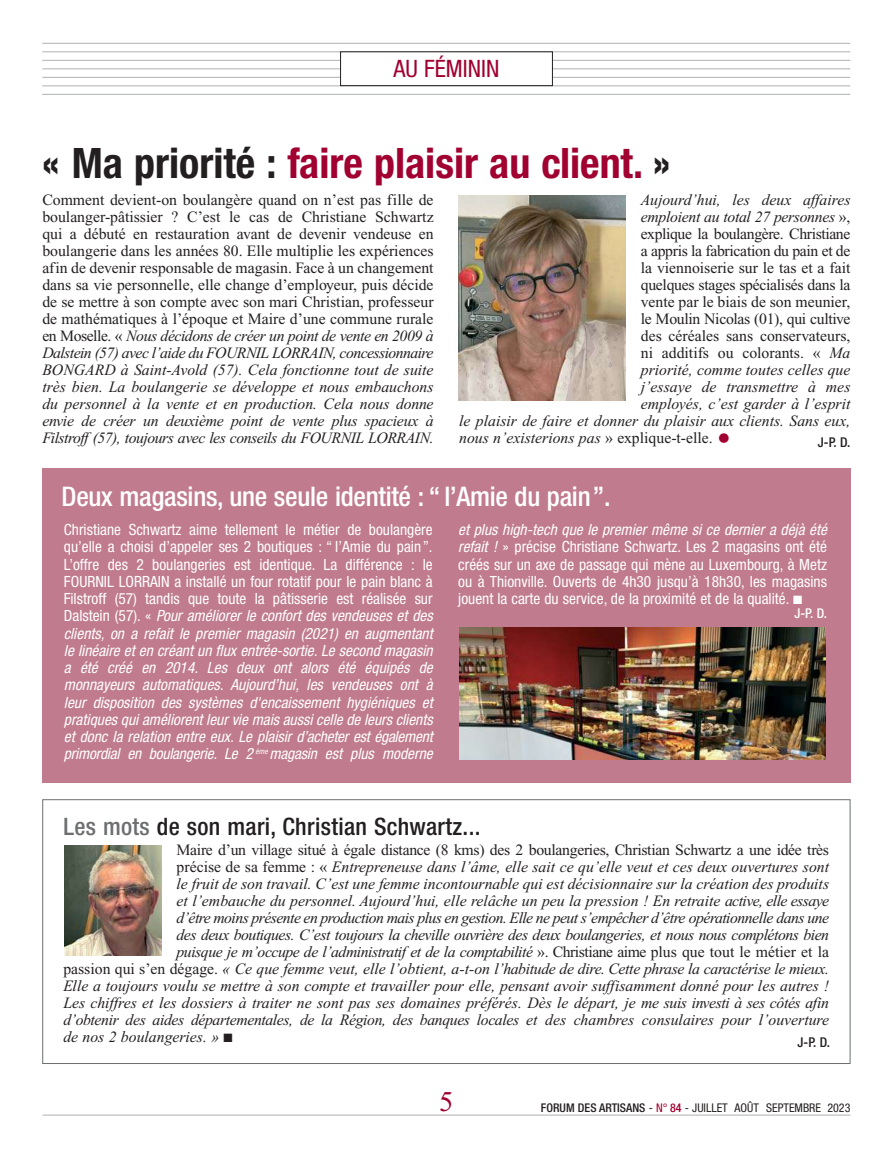
<style>
.page{position:relative;width:893px;height:1149px;background:#fff}
.page>*{position:absolute;margin:0;border:0;box-sizing:border-box;transform-origin:0 0}
.t1{font:700 condensed 42px "Helvetica Neue";color:#a10131}
.t2{font:28.5px "Times New Roman";color:#a10131}
.t3{font:500 condensed 27px "Helvetica Neue";letter-spacing:-.01em;color:#fff}
.t4{font:500 condensed 24px "Helvetica Neue";letter-spacing:.015em;color:#231f20}
.t5{font:condensed 24px "Helvetica Neue";color:#a10131}
.t6{font:15.75px/17px "Times New Roman";letter-spacing:-.02em;color:#231f20;text-align:justify}
.t7{font:italic 15.75px "Times New Roman";color:#231f20}
.t8{font:italic 15.75px "Times New Roman";letter-spacing:-.03em;color:#231f20}
.t9{font:italic 15.75px "Times New Roman";letter-spacing:-.02em;color:#231f20}
.t10{font:15.75px "Times New Roman";color:#231f20}
.t11{font:italic 15.75px "Times New Roman";letter-spacing:-.025em;color:#231f20}
.t12{font:italic 15.75px "Times New Roman";letter-spacing:-.035em;color:#231f20}
.t13{font:italic condensed 15.45px/17.2px "Helvetica Neue";color:#fff}
.t14{font:condensed 15.45px/17.2px "Helvetica Neue";color:#fff}
.t15{font:500 condensed 13.5px "Helvetica Neue";color:#231f20}
.t16{font:500 condensed 13.5px "Helvetica Neue";color:#fff}
.t17{font:condensed 12px "Helvetica Neue";color:#231f20}
.s1{color:#231f20}
.s2{font-style:italic}
.s3{font-style:normal}
.s4{font-family:"Times New Roman";font-weight:400;font-stretch:normal;font-size:39px;color:#a10131}
.s5{color:#6c6e70}
.s6{font-weight:500}
.s7{color:#a10131}
.s8{font-weight:500;color:#a10131}
</style>
<div class="page">
<div style="left:42px;top:799px;width:808px;height:264px;border:1px solid #6c6e70"></div>
<hr style="left:42px;top:43px;width:808px;height:1px;background:#b1b4b6">
<hr style="left:42px;top:51px;width:808px;height:1px;background:#b1b4b6">
<hr style="left:42px;top:60px;width:808px;height:1px;background:#b1b4b6">
<hr style="left:42px;top:68px;width:808px;height:1px;background:#b1b4b6">
<hr style="left:42px;top:77px;width:808px;height:1px;background:#b1b4b6">
<hr style="left:42px;top:85px;width:808px;height:1px;background:#b1b4b6">
<hr style="left:42px;top:94px;width:808px;height:1px;background:#b1b4b6">
<div style="left:42px;top:468px;width:808px;height:314px;background:#c07b8e"></div>
<div style="left:341px;top:52px;width:211px;height:34px;background:#fff"></div>
<div style="left:340px;top:51px;width:213px;height:35px;border:1px solid #231f20"></div>
<hr style="left:43px;top:1114px;width:807px;height:1px;background:#b1b4b6">
<img style="left:458px;top:195px;width:168px;height:205px">
<img style="left:65px;top:845px;width:97px;height:110px">
<img style="left:459px;top:627px;width:367px;height:132px">
<h3 class="t5" style="left:393px;top:60px;width:107px">AU FÉMININ</h3>
<h1 class="t1" style="left:42px;top:148px;width:630px"><span class="s1">« Ma priorité :</span> faire plaisir au client. <span class="s1">»</span></h1>
<p class="t6" style="left:42px;top:193px;width:393px">Comment devient-on boulangère quand on n’est pas fille de boulanger-pâtissier ? C’est le cas de Christiane Schwartz qui a débuté en restauration avant de devenir vendeuse en boulangerie dans les années 80. Elle multiplie les expériences afin de devenir responsable de magasin. Face à un changement dans sa vie personnelle, elle change d’employeur, puis décide de se mettre à son compte avec son mari Christian, professeur de mathématiques à l’époque et Maire d’une commune rurale en Moselle. « <span class="s2">Nous décidons de créer un point de vente en 2009 à Dalstein (57) avec l’aide du FOURNIL LORRAIN, concessionnaire BONGARD à Saint-Avold (57). Cela fonctionne tout de suite très bien. La boulangerie se développe et nous embauchons du personnel à la vente et en production. Cela nous donne envie de créer un deuxième point de vente plus spacieux à Filstroff (57), toujours avec les conseils du FOURNIL LORRAIN.</span></p>
<p class="t7" style="left:641px;top:194px;width:211px">Aujourd’hui, les deux affaires</p>
<p class="t9" style="left:641px;top:211px;width:211px">emploient au total 27 personnes <span class="s3">»,</span></p>
<p class="t6" style="left:641px;top:227px;width:211px">explique la boulangère. Christiane</p>
<p class="t6" style="left:641px;top:244px;width:211px">a appris la fabrication du pain et de</p>
<p class="t10" style="left:641px;top:262px;width:211px">la viennoiserie sur le tas et a fait</p>
<p class="t6" style="left:641px;top:278px;width:211px">quelques stages spécialisés dans la</p>
<p class="t10" style="left:641px;top:296px;width:211px">vente par le biais de son meunier,</p>
<p class="t6" style="left:641px;top:311px;width:211px">le Moulin Nicolas (01), qui cultive</p>
<p class="t10" style="left:641px;top:330px;width:211px">des céréales sans conservateurs,</p>
<p class="t10" style="left:641px;top:347px;width:211px">ni additifs ou colorants. « <span class="s2">Ma</span></p>
<p class="t7" style="left:641px;top:364px;width:211px">priorité, comme toutes celles que</p>
<p class="t7" style="left:641px;top:381px;width:211px">j’essaye de transmettre à mes</p>
<p class="t7" style="left:641px;top:397px;width:211px">employés, c’est garder à l’esprit</p>
<p class="t7" style="left:459px;top:414px;width:393px">le plaisir de faire et donner du plaisir aux clients. Sans eux,</p>
<p class="t7" style="left:459px;top:431px;width:255px">nous n’existerions pas <span class="s3">» explique-t-elle.</span></p>
<p class="t15" style="left:717px;top:437px;width:135px"><span class="s4">•</span> J-P. D.</p>
<h3 class="t3" style="left:62px;top:486px;width:551px">Deux magasins, une seule identité : “ l’Amie du pain”.</h3>
<p class="t13" style="left:64px;top:522px;width:373px"><span class="s3">Christiane Schwartz aime tellement le métier de boulangère qu’elle a choisi d’appeler ses 2 boutiques : “ l’Amie du pain”.<br>L’offre des 2 boulangeries est identique. La différence : le FOURNIL LORRAIN a installé un four rotatif pour le pain blanc à Filstroff (57) tandis que toute la pâtisserie est réalisée sur D a l s t e i n ( 5 7 ) . «</span> Pour améliorer le confort des vendeuses et des clients, on a refait le premier magasin (2021) en augmentant le linéaire et en créant un flux entrée-sortie. Le second magasin a été créé en 2014. Les deux ont alors été équipés de monnayeurs automatiques. Aujourd’hui, les vendeuses ont à leur disposition des systèmes d'encaissement hygiéniques et pratiques quiaméliorent leurvie mais aussicelle de leurs clients et donc la relation entre eux. Le plaisir d’acheter est également primordial en boulangerie. Le 2 <sup>ème</sup> magasin est plus moderne</p>
<p class="t14" style="left:458px;top:522px;width:373px"><span class="s2">et plus high-tech que le premier même si ce dernier a déjà été refait !</span> » précise Christiane Schwartz. Les 2 magasins ont été créés sur un axe de passage qui mène au Luxembourg, à Metz ou à Thionville. Ouverts de 4h30 jusqu’à 18h30, les magasins jouent la carte du service, de la proximité et de la qualité. ■</p>
<p class="t16" style="left:794px;top:607px;width:34px">J-P. D.</p>
<h3 class="t4" style="left:63px;top:817px;width:419px"><span class="s5">Les mots</span> de son mari, Christian Schwartz...</h3>
<p class="t6" style="left:177px;top:842px;width:654px">Maire d’un village situé à égale distance (8 kms) des 2 boulangeries, Christian Schwartz a une idée très</p>
<p class="t7" style="left:177px;top:860px;width:654px"><span class="s3">précise de sa femme : «</span> Entrepreneuse dans l’âme, elle sait ce qu’elle veut et ces deux ouvertures sont</p>
<p class="t7" style="left:177px;top:877px;width:654px">le fruit de son travail. C’est une femme incontournable qui est décisionnaire sur la création des produits</p>
<p class="t7" style="left:177px;top:894px;width:654px">et l’embauche du personnel. Aujourd’hui, elle relâche un peu la pression ! En retraite active, elle essaye</p>
<p class="t12" style="left:177px;top:911px;width:654px">d’être moins présente en production mais plus en gestion. Elle ne peut s’empêcher d’être opérationnelle dans une</p>
<p class="t8" style="left:177px;top:928px;width:654px">des deux boutiques. C’est toujours la cheville ouvrière des deux boulangeries, et nous nous complétons bien</p>
<p class="t8" style="left:177px;top:945px;width:654px">puisque je m’occupe de l’administratif et de la comptabilité <span class="s3">». Christiane aime plus que tout le métier et la</span></p>
<p class="t9" style="left:63px;top:962px;width:767px"><span class="s3">passion qui s’en dégage.</span> « Ce que femme veut, elle l’obtient, a-t-on l’habitude de dire. Cette phrase la caractérise le mieux.</p>
<p class="t7" style="left:63px;top:979px;width:767px">Elle a toujours voulu se mettre à son compte et travailler pour elle, pensant avoir suffisamment donné pour les autres !</p>
<p class="t7" style="left:63px;top:996px;width:767px">Les chiffres et les dossiers à traiter ne sont pas ses domaines préférés. Dès le départ, je me suis investi à ses côtés afin</p>
<p class="t11" style="left:63px;top:1013px;width:767px">d’obtenir des aides départementales, de la Région, des banques locales et des chambres consulaires pour l’ouverture</p>
<p class="t7" style="left:63px;top:1030px;width:171px">de nos 2 boulangeries. » ■</p>
<p class="t15" style="left:798px;top:1037px;width:34px">J-P. D.</p>
<h2 class="t2" style="left:439px;top:1091px;width:16px">5</h2>
<p class="t17" style="left:541px;top:1102px;width:311px"><span class="s6">FORUM DES ARTISANS</span> - <span class="s7">N°</span> <span class="s8">84</span> - JUILLET AOÛT SEPTEMBRE 2023</p>
</div>
